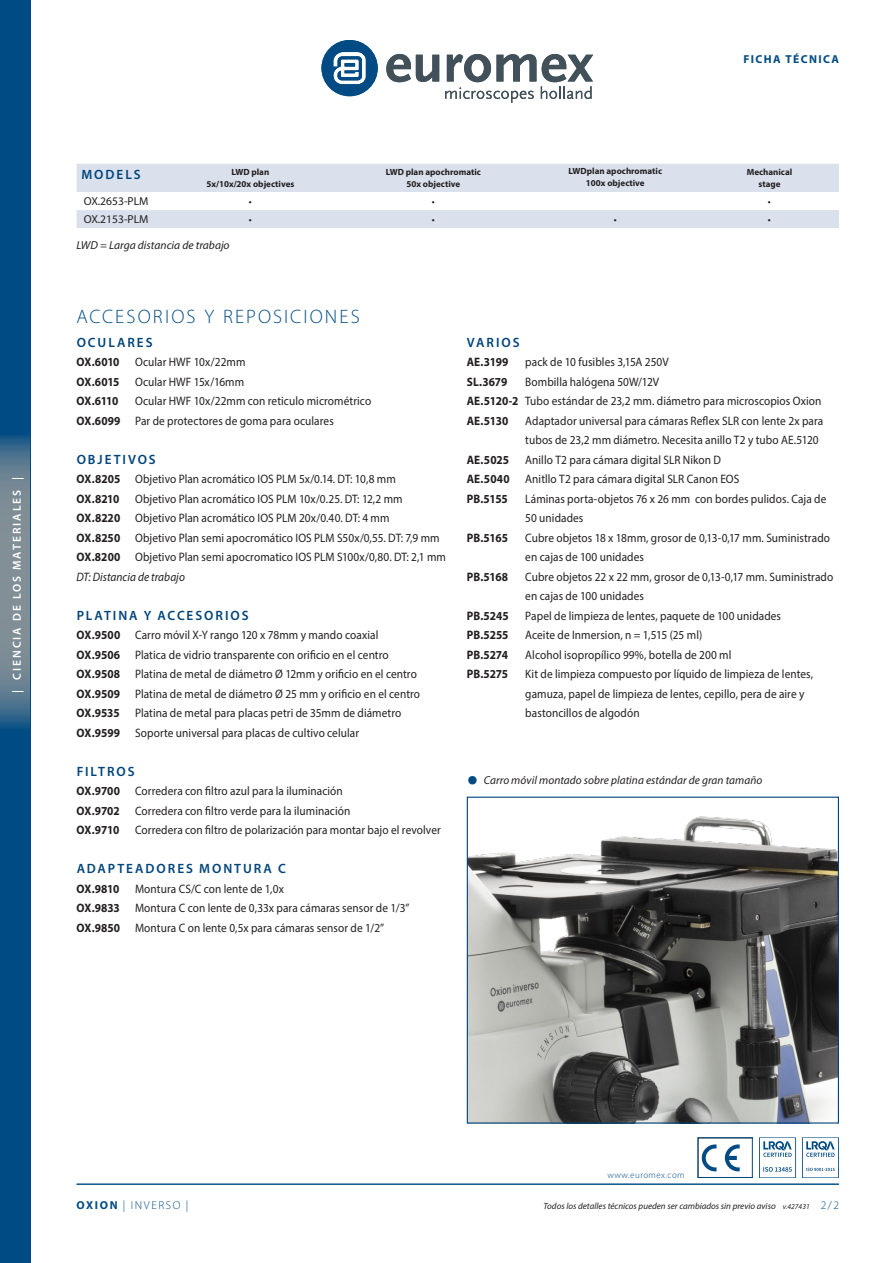
<style>
.page{position:relative;width:893px;height:1263px;background:#fff}
.page>*{position:absolute;margin:0;border:0;box-sizing:border-box;transform-origin:0 0}
.j_product_onder_kop{font:300 19.5px "Myriad Pro";letter-spacing:.11em;color:#004b84}
.j_tussenkop{font:600 13.5px "Myriad Pro";letter-spacing:.15em;color:#00447b}
.j_accessoires{font:12.3px/19.5px "Myriad Pro";letter-spacing:.005em;color:#231f20;scale:.92 1}
.j_accessoires-2{font:700 12.3px "Myriad Pro";letter-spacing:-.01em;color:#231f20;scale:.92 1}
.j_accessoires-3{font:italic 12.3px "Myriad Pro";letter-spacing:.005em;color:#231f20;scale:.92 1}
._4-Body-tekst{font:italic 11.55px "Myriad Pro";letter-spacing:.005em;color:#231f20}
.t1{font:600 11.55px "Myriad Pro";letter-spacing:.17em;color:#fff}
.t2{font:11.55px "Myriad Pro";color:#231f20}
.t3{font:300 11.55px "Myriad Pro";letter-spacing:.14em;color:#004b84}
.t4{font:700 11.55px "Myriad Pro";letter-spacing:.12em;color:#004b84}
.t5{font:10.5px "Myriad Pro";color:#231f20}
.t6{font:700 9px "Myriad Pro";color:#231f20}
.t7{font:italic 9px "Myriad Pro";color:#231f20}
.t8{font:300 9px "Myriad Pro";letter-spacing:.05em;color:#004b84}
.t9{font:italic 7.5px "Myriad Pro";color:#231f20}
.s1{font-weight:700}
.s2{font-size:40.5px;color:#004b84}
.s3{font-weight:300;font-style:normal;font-size:11.55px;color:#004b84}
</style>
<div class="page">
<div style="left:0;top:0;width:30px;height:1263px;background:#004b84"></div>
<svg style="left:321px;top:40px;width:57px;height:56px"></svg>
<svg style="left:386px;top:54px;width:53px;height:28px"></svg>
<svg style="left:445px;top:54px;width:148px;height:49px"></svg>
<svg style="left:0;top:436px;width:30px;height:292px;background:#6d8492"></svg>
<hr style="left:77px;top:1184px;width:762px;height:1px;background:#004b84">
<svg style="left:802px;top:1137px;width:37px;height:41px"></svg>
<svg style="left:759px;top:1137px;width:37px;height:41px"></svg>
<svg style="left:701px;top:1144px;width:39px;height:28px"></svg>
<div style="left:697px;top:1137px;width:56px;height:41px;border:1px solid #004b84"></div>
<img style="left:469px;top:816px;width:368px;height:305px">
<div style="left:467px;top:797px;width:372px;height:326px;border:1px solid #00447b"></div>
<div style="left:77px;top:164px;width:762px;height:28px;background:#dae1ed"></div>
<div style="left:77px;top:210px;width:762px;height:18px;background:#dae1ed"></div>
<p class="t1" style="left:10px;top:693px;width:218px;rotate:-90deg">| CIENCIA DE LOS MATERIALES |</p>
<p class="j_tussenkop" style="left:81px;top:165px;width:61px">MODELS</p>
<p class="t6" style="left:231px;top:166px;width:39px">LWD plan</p>
<p class="t6" style="left:206px;top:178px;width:89px">5x/10x/20x objectives</p>
<p class="t6" style="left:386px;top:166px;width:97px">LWD plan apochromatic</p>
<p class="t6" style="left:406px;top:178px;width:55px">50x objective</p>
<p class="t6" style="left:569px;top:165px;width:95px">LWDplan apochromatic</p>
<p class="t6" style="left:586px;top:177px;width:60px">100x objective</p>
<p class="t4" style="left:743px;top:51px;width:97px">FICHA TÉCNICA</p>
<p class="t6" style="left:747px;top:166px;width:47px">Mechanical</p>
<p class="t6" style="left:758px;top:178px;width:23px">stage</p>
<p class="t2" style="left:84px;top:194px;width:66px">OX.2653-PLM</p>
<p class="t5" style="left:249px;top:195px;width:4px">•</p>
<p class="t5" style="left:432px;top:195px;width:4px">•</p>
<p class="t5" style="left:768px;top:195px;width:4px">•</p>
<p class="t2" style="left:84px;top:212px;width:66px">OX.2153-PLM</p>
<p class="t5" style="left:249px;top:213px;width:4px">•</p>
<p class="t5" style="left:432px;top:213px;width:4px">•</p>
<p class="t5" style="left:614px;top:213px;width:4px">•</p>
<p class="t5" style="left:768px;top:213px;width:4px">•</p>
<p class="_4-Body-tekst" style="left:77px;top:238px;width:155px">LWD = Larga distancia de trabajo</p>
<p class="j_product_onder_kop" style="left:77px;top:305px;width:285px">ACCESORIOS Y REPOSICIONES</p>
<p class="j_tussenkop" style="left:77px;top:333px;width:77px">OCULARES</p>
<p class="j_accessoires-2" style="left:77px;top:354px;width:48px">OX.6010</p>
<p class="j_accessoires" style="left:135px;top:352px;width:122px">Ocular HWF 10x/22mm</p>
<p class="j_accessoires-2" style="left:77px;top:373px;width:48px">OX.6015</p>
<p class="j_accessoires" style="left:135px;top:371px;width:120px">Ocular HWF 15x/16mm</p>
<p class="j_accessoires-2" style="left:77px;top:393px;width:47px">OX.6110</p>
<p class="j_accessoires" style="left:135px;top:391px;width:258px">Ocular HWF 10x/22mm con reticulo micrométrico</p>
<p class="j_accessoires" style="left:77px;top:410px;width:281px"><span class="s1">OX.6099</span> Par de protectores de goma para oculares</p>
<p class="j_tussenkop" style="left:77px;top:450px;width:81px">OBJETIVOS</p>
<p class="j_accessoires" style="left:77px;top:469px;width:349px"><span class="s1">OX.8205</span> Objetivo Plan acromático IOS PLM 5x/0.14. DT: 10,8 mm</p>
<p class="j_accessoires-2" style="left:77px;top:490px;width:48px">OX.8210</p>
<p class="j_accessoires" style="left:135px;top:488px;width:292px">Objetivo Plan acromático IOS PLM 10x/0.25. DT: 12,2 mm</p>
<p class="j_accessoires" style="left:77px;top:508px;width:342px"><span class="s1">OX.8220</span> Objetivo Plan acromático IOS PLM 20x/0.40. DT: 4 mm</p>
<p class="j_accessoires" style="left:77px;top:527px;width:396px"><span class="s1">OX.8250</span> Objetivo Plan semi apocromático IOS PLM S50x/0,55. DT: 7,9 mm</p>
<p class="j_accessoires" style="left:77px;top:547px;width:403px"><span class="s1">OX.8200</span> Objetivo Plan semi apocromatico IOS PLM S100x/0,80. DT: 2,1 mm</p>
<p class="j_accessoires-3" style="left:77px;top:569px;width:119px">DT: Distancia de trabajo</p>
<p class="j_tussenkop" style="left:77px;top:606px;width:173px">PLATINA Y ACCESORIOS</p>
<p class="j_accessoires" style="left:77px;top:625px;width:330px"><span class="s1">OX.9500</span> Carro móvil X-Y rango 120 x 78mm y mando coaxial</p>
<p class="j_accessoires" style="left:77px;top:644px;width:341px"><span class="s1">OX.9506</span> Platica de vidrio transparente con orificio en el centro</p>
<p class="j_accessoires" style="left:77px;top:664px;width:371px"><span class="s1">OX.9508</span> Platina de metal de diámetro Ø 12mm y orificio en el centro</p>
<p class="j_accessoires" style="left:77px;top:683px;width:375px"><span class="s1">OX.9509</span> Platina de metal de diámetro Ø 25 mm y orificio en el centro</p>
<p class="j_accessoires" style="left:77px;top:703px;width:355px"><span class="s1">OX.9535</span> Platina de metal para placas petri de 35mm de diámetro</p>
<p class="j_accessoires" style="left:77px;top:722px;width:309px"><span class="s1">OX.9599</span> Soporte universal para placas de cultivo celular</p>
<p class="j_tussenkop" style="left:77px;top:762px;width:59px">FILTROS</p>
<p class="j_accessoires" style="left:77px;top:781px;width:291px"><span class="s1">OX.9700</span> Corredera con filtro azul para la iluminación</p>
<p class="j_accessoires" style="left:77px;top:800px;width:299px"><span class="s1">OX.9702</span> Corredera con filtro verde para la iluminación</p>
<p class="j_accessoires-2" style="left:77px;top:822px;width:48px">OX.9710</p>
<p class="j_accessoires" style="left:135px;top:820px;width:334px">Corredera con filtro de polarización para montar bajo el revolver</p>
<p class="j_tussenkop" style="left:77px;top:860px;width:211px">ADAPTEADORES MONTURA C</p>
<p class="j_accessoires-2" style="left:77px;top:880px;width:48px">OX.9810</p>
<p class="j_accessoires" style="left:135px;top:878px;width:163px">Montura CS/C con lente de 1,0x</p>
<p class="j_accessoires" style="left:77px;top:898px;width:364px"><span class="s1">OX.9833</span> Montura C con lente de 0,33x para cámaras sensor de 1/3”</p>
<p class="j_accessoires" style="left:77px;top:917px;width:336px"><span class="s1">OX.9850</span> Montura C on lente 0,5x para cámaras sensor de 1/2”</p>
<p class="j_tussenkop" style="left:467px;top:333px;width:54px">VARIOS</p>
<p class="j_accessoires-2" style="left:467px;top:354px;width:47px">AE.3199</p>
<p class="j_accessoires" style="left:525px;top:352px;width:157px">pack de 10 fusibles 3,15A 250V</p>
<p class="j_accessoires-2" style="left:467px;top:373px;width:46px">SL.3679</p>
<p class="j_accessoires" style="left:525px;top:371px;width:147px">Bombilla halógena 50W/12V</p>
<p class="j_accessoires" style="left:467px;top:391px;width:387px"><span class="s1">AE.5120-2</span> Tubo estándar de 23,2 mm. diámetro para microscopios Oxion</p>
<p class="j_accessoires-2" style="left:467px;top:412px;width:47px">AE.5130</p>
<p class="j_accessoires" style="left:525px;top:410px;width:326px">Adaptador universal para cámaras Reflex SLR con lente 2x para tubos de 23,2 mm diámetro. Necesita anillo T2 y tubo AE.5120</p>
<p class="j_accessoires-2" style="left:467px;top:451px;width:48px">AE.5025</p>
<p class="j_accessoires" style="left:525px;top:449px;width:214px">Anillo T2 para cámara digital SLR Nikon D</p>
<p class="j_accessoires-2" style="left:467px;top:471px;width:48px">AE.5040</p>
<p class="j_accessoires" style="left:525px;top:469px;width:234px">Anitllo T2 para cámara digital SLR Canon EOS</p>
<p class="j_accessoires-2" style="left:467px;top:490px;width:46px">PB.5155</p>
<p class="j_accessoires" style="left:525px;top:488px;width:329px">Láminas porta-objetos 76 x 26 mm con bordes pulidos. Caja de<br>50 unidades</p>
<p class="j_accessoires-2" style="left:467px;top:529px;width:46px">PB.5165</p>
<p class="j_accessoires" style="left:525px;top:527px;width:333px">Cubre objetos 18 x 18mm, grosor de 0,13-0,17 mm. Suministrado en cajas de 100 unidades</p>
<p class="j_accessoires-2" style="left:467px;top:568px;width:47px">PB.5168</p>
<p class="j_accessoires" style="left:525px;top:566px;width:336px">Cubre objetos 22 x 22 mm, grosor de 0,13-0,17 mm. Suministrado en cajas de 100 unidades</p>
<p class="j_accessoires-2" style="left:467px;top:607px;width:47px">PB.5245</p>
<p class="j_accessoires" style="left:525px;top:605px;width:280px">Papel de limpieza de lentes, paquete de 100 unidades</p>
<p class="j_accessoires-2" style="left:467px;top:627px;width:47px">PB.5255</p>
<p class="j_accessoires" style="left:525px;top:625px;width:194px">Aceite de Inmersion, n = 1,515 (25 ml)</p>
<p class="j_accessoires-2" style="left:467px;top:646px;width:46px">PB.5274</p>
<p class="j_accessoires" style="left:525px;top:644px;width:226px">Alcohol isopropílico 99%, botella de 200 ml</p>
<p class="j_accessoires-2" style="left:467px;top:666px;width:47px">PB.5275</p>
<p class="j_accessoires" style="left:525px;top:664px;width:314px">Kit de limpieza compuesto por líquido de limpieza de lentes, gamuza, papel de limpieza de lentes, cepillo, pera de aire y bastoncillos de algodón</p>
<p class="_4-Body-tekst" style="left:467px;top:773px;width:297px"><span class="s2">•</span> Carro móvil montado sobre platina estándar de gran tamaño</p>
<p class="t8" style="left:608px;top:1169px;width:79px">www.euromex.com</p>
<p class="t3" style="left:77px;top:1198px;width:113px"><span class="s1">OXION</span> | INVERSO |</p>
<p class="t9" style="left:783px;top:1201px;width:58px">v.427431 <span class="s3">2/2</span></p>
<p class="t7" style="left:543px;top:1200px;width:234px">Todos los detalles técnicos pueden ser cambiados sin previo aviso</p>
</div>
